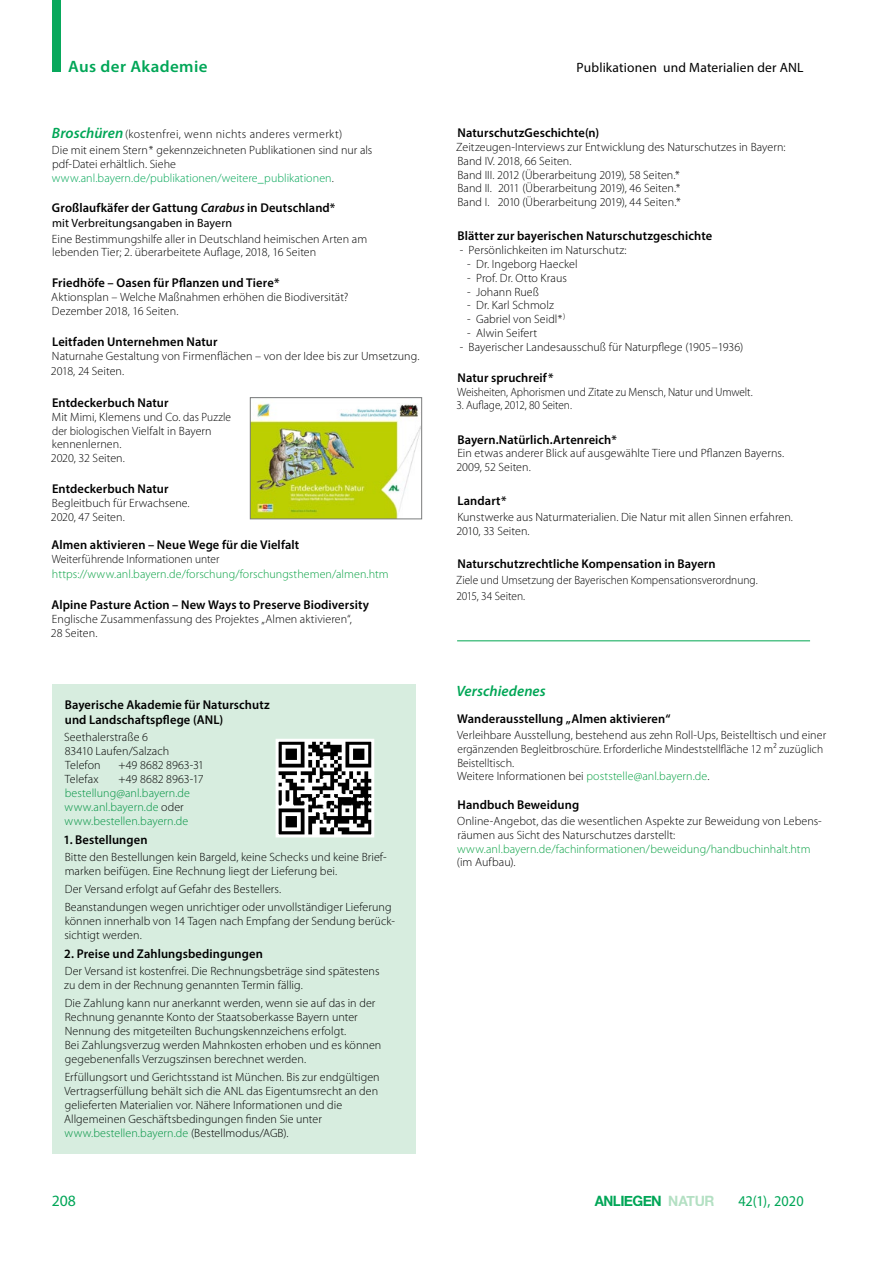
<style>
.page{position:relative;width:893px;height:1263px;background:#fff}
.page>*{position:absolute;margin:0;border:0;box-sizing:border-box;transform-origin:0 0}
.t1{font:600 16.5px "Myriad Pro";letter-spacing:.025em;color:#00a657}
.t2{font:15.75px "Myriad Pro";color:#00a657}
.Publ_Überschrift_1{font:italic 600 15px "Myriad Pro";letter-spacing:.005em;color:#00a656}
.t3{font:15px "Myriad Pro";letter-spacing:.005em;color:#00a657;scale:.95 1}
.t4{font:700 14.25px "Helvetica Neue";letter-spacing:-.035em;color:#00a657;scale:.94 1}
.t5{font:13.5px "Myriad Pro";letter-spacing:.015em;color:#000}
.Publ_Überschrift_1-2{font:600 12.75px/15.1px "Myriad Pro";letter-spacing:.01em;color:#000}
.Publ_Überschrift_2{font:600 12.75px "Myriad Pro";letter-spacing:.01em;color:#000}
.Publ_Überschrift_1-3{font:300 12px/13.8px "Myriad Pro";letter-spacing:.005em;color:#000}
.Publ_Fließ{font:300 12px/14px "Myriad Pro";letter-spacing:.005em;color:#000}
.Publ_Überschrift_1-4{font:300 12px/15px "Myriad Pro";letter-spacing:.005em;color:#0aa245}
.Publ_Fließ-2{font:300 12px/14px "Myriad Pro";letter-spacing:.005em;color:#009241}
.Publ_Überschrift_1-5{font:300 12px "Myriad Pro";letter-spacing:.005em;color:#000;scale:.94 1}
.Publ_Überschrift_1-6{font:300 12px "Myriad Pro";letter-spacing:.005em;color:#000;scale:.95 1}
.Publ_Überschrift_1-7{font:300 12px "Myriad Pro";letter-spacing:.03em;color:#000}
.Publ_Überschrift_1-8{font:12px "Myriad Pro";letter-spacing:.01em;color:#000}
.s1{font-weight:600;font-style:italic;font-size:15px;color:#00a656}
.s2{color:#00a656}
.s3{font-style:italic}
.s4{color:#000}
.s5{color:#009241}
.s6{color:#0aa245}
.s7{color:rgb(104 193 135/.5)}
</style>
<div class="page">
<div style="left:52px;top:684px;width:363px;height:470px;background:#d7eddf"></div>
<svg style="left:275px;top:739px;width:100px;height:99px;background:#8b8b8b"></svg>
<img style="left:250px;top:398px;width:172px;height:121px">
<hr style="left:457px;top:641px;width:353px;height:1px;background:#00a651">
<div style="left:52px;top:0;width:8px;height:71px;background:#08a85c"></div>
<h1 class="t1" style="left:68px;top:55px;width:141px">Aus der Akademie</h1>
<p class="Publ_Überschrift_1-7" style="left:52px;top:127px;width:292px"><span class="s1">Broschüren</span>(kostenfrei, wenn nichts anderes vermerkt)</p>
<p class="Publ_Überschrift_1-3" style="left:52px;top:143px;width:322px">Die mit einem Stern * gekennzeichneten Publikationen sind nur als pdf-Datei erhältlich. Siehe <span class="s2">www.anl.bayern.de/publikationen/weitere_publikationen</span>.</p>
<p class="Publ_Überschrift_1-2" style="left:52px;top:200px;width:285px">Großlaufkäfer der Gattung <span class="s3">Carabus</span> in Deutschland*</p>
<p class="Publ_Überschrift_1-8" style="left:52px;top:216px;width:181px">mit Verbreitungsangaben in Bayern</p>
<p class="Publ_Überschrift_1-3" style="left:52px;top:232px;width:317px">Eine Bestimmungshilfe aller in Deutschland heimischen Arten am lebenden Tier; 2. überarbeitete Auflage, 2018, 16 Seiten</p>
<p class="Publ_Überschrift_1-2" style="left:52px;top:275px;width:229px">Friedhöfe – Oasen für Pflanzen und Tiere*</p>
<p class="Publ_Überschrift_1-3" style="left:51px;top:290px;width:299px">Aktionsplan – Welche Maßnahmen erhöhen die Biodiversität?<br>Dezember 2018, 16 Seiten.</p>
<p class="Publ_Überschrift_1-2" style="left:52px;top:334px;width:167px">Leitfaden Unternehmen Natur</p>
<p class="Publ_Überschrift_1-3" style="left:51px;top:348px;width:370px;line-height:15px">Naturnahe Gestaltung von Firmenflächen – von der Idee bis zur Umsetzung.<br>2018, 24 Seiten.</p>
<p class="Publ_Überschrift_1-2" style="left:52px;top:395px;width:118px">Entdeckerbuch Natur</p>
<p class="Publ_Überschrift_1-3" style="left:51px;top:410px;width:182px">Mit Mimi, Klemens und Co. das Puzzle der biologischen Vielfalt in Bayern kennenlernen.<br>2020, 32 Seiten.</p>
<p class="Publ_Überschrift_1-2" style="left:52px;top:481px;width:118px">Entdeckerbuch Natur</p>
<p class="Publ_Überschrift_1-3" style="left:51px;top:496px;width:140px">Begleitbuch für Erwachsene.<br>2020, 47 Seiten.</p>
<p class="Publ_Überschrift_1-2" style="left:52px;top:537px;width:249px">Almen aktivieren – Neue Wege für die Vielfalt</p>
<p class="Publ_Überschrift_1-4" style="left:52px;top:552px;width:338px"><span class="s4">Weiterführende Informationen unter </span>https://www.anl.bayern.de/forschung/forschungsthemen/almen.htm</p>
<p class="Publ_Überschrift_1-2" style="left:52px;top:597px;width:319px">Alpine Pasture Action – New Ways to Preserve Biodiversity</p>
<p class="Publ_Überschrift_1-3" style="left:51px;top:612px;width:303px">Englische Zusammenfassung des Projektes „Almen aktivieren“,<br>28 Seiten.</p>
<p class="Publ_Überschrift_1-2" style="left:65px;top:697px;width:206px">Bayerische Akademie für Naturschutz und Landschaftspflege (ANL)</p>
<p class="Publ_Fließ" style="left:64px;top:730px;width:107px">Seethalerstraße 6<br>83410 Laufen/Salzach<br>Telefon</p>
<p class="Publ_Fließ" style="left:119px;top:758px;width:87px">+49 8682 8963-31</p>
<p class="Publ_Fließ" style="left:65px;top:772px;width:35px">Telefax</p>
<p class="Publ_Fließ-2" style="left:65px;top:772px;width:140px;text-indent:54px"><span class="s4">+49 8682 8963-17 </span>bestellung@anl.bayern.de www.anl.bayern.de <span class="s4">oder </span>www.bestellen.bayern.de</p>
<p class="Publ_Überschrift_2" style="left:63px;top:832px;width:86px">1. Bestellungen</p>
<p class="Publ_Fließ" style="left:65px;top:850px;width:323px">Bitte den Bestellungen kein Bargeld, keine Schecks und keine Brief&shy;marken beifügen. Eine Rechnung liegt der Lieferung bei.</p>
<p class="Publ_Fließ" style="left:65px;top:882px;width:218px">Der Versand erfolgt auf Gefahr des Bestellers.</p>
<p class="Publ_Fließ" style="left:64px;top:900px;width:332px">Beanstandungen wegen unrichtiger oder unvollständiger Lieferung können innerhalb von 14 Tagen nach Empfang der Sendung berück&shy;sichtigt werden.</p>
<p class="Publ_Überschrift_2" style="left:64px;top:946px;width:200px">2. Preise und Zahlungsbedingungen</p>
<p class="Publ_Fließ" style="left:64px;top:964px;width:317px">Der Versand ist kostenfrei. Die Rechnungsbeträge sind spätestens zu dem in der Rechnung genannten Termin fällig.</p>
<p class="Publ_Fließ" style="left:65px;top:996px;width:318px">Die Zahlung kann nur anerkannt werden, wenn sie auf das in der Rechnung genannte Konto der Staatsoberkasse Bayern unter Nennung des mitgeteilten Buchungskennzeichens erfolgt.<br>Bei Zahlungsverzug werden Mahnkosten erhoben und es können gegebenenfalls Verzugszinsen berechnet werden.</p>
<p class="Publ_Fließ" style="left:64px;top:1070px;width:317px">Erfüllungsort und Gerichtsstand ist München. Bis zur endgültigen Vertragserfüllung behält sich die ANL das Eigentumsrecht an den gelieferten Materialien vor. Nähere Informationen und die Allgemeinen Geschäftsbedingungen finden Sie unter <span class="s5">www.bestellen.bayern.de</span> (Bestellmodus/AGB).</p>
<h2 class="t2" style="left:52px;top:1191px;width:26px">208</h2>
<p class="t5" style="left:577px;top:59px;width:229px">Publikationen und Materialien der ANL</p>
<p class="Publ_Überschrift_1-2" style="left:457px;top:125px;width:143px">NaturschutzGeschichte(n)</p>
<p class="Publ_Überschrift_1-3" style="left:456px;top:140px;width:331px">Zeitzeugen-Interviews zur Entwicklung des Naturschutzes in Bayern:<br>Band IV. 2018, 66 Seiten.<br>Band III. 2012 (Überarbeitung 2019), 58 Seiten.*<br>Band II. 2011 (Überarbeitung 2019), 46 Seiten.*<br>Band I. 2010 (Überarbeitung 2019), 44 Seiten.*</p>
<p class="Publ_Überschrift_1-2" style="left:457px;top:228px;width:256px">Blätter zur bayerischen Naturschutzgeschichte</p>
<p class="Publ_Überschrift_1-3" style="left:460px;top:243px;width:168px">- Persönlichkeiten im Naturschutz:</p>
<p class="Publ_Überschrift_1-3" style="left:467px;top:257px;width:112px">- Dr. Ingeborg Haeckel</p>
<p class="Publ_Überschrift_1-3" style="left:467px;top:271px;width:101px">- Prof. Dr. Otto Kraus</p>
<p class="Publ_Überschrift_1-3" style="left:467px;top:285px;width:73px">- Johann Rueß</p>
<p class="Publ_Überschrift_1-3" style="left:467px;top:298px;width:88px">- Dr. Karl Schmolz</p>
<p class="Publ_Überschrift_1-3" style="left:467px;top:312px;width:99px">- Gabriel von Seidl*<sup>)</sup></p>
<p class="Publ_Überschrift_1-3" style="left:467px;top:326px;width:71px">- Alwin Seifert</p>
<p class="Publ_Überschrift_1-3" style="left:460px;top:340px;width:285px">- Bayerischer Landesausschuß für Naturpflege (1905–1936)</p>
<p class="Publ_Überschrift_1-2" style="left:457px;top:370px;width:98px">Natur spruchreif*</p>
<p class="Publ_Überschrift_1-5" style="left:457px;top:384px;width:316px">Weisheiten, Aphorismen und Zitate zu Mensch, Natur und Umwelt.</p>
<p class="Publ_Überschrift_1-5" style="left:456px;top:398px;width:124px">3. Auflage, 2012, 80 Seiten.</p>
<p class="Publ_Überschrift_1-2" style="left:457px;top:431px;width:161px">Bayern.Natürlich.Artenreich*</p>
<p class="Publ_Überschrift_1-3" style="left:456px;top:446px;width:329px">Ein etwas anderer Blick auf ausgewählte Tiere und Pflanzen Bayerns.<br>2009, 52 Seiten.</p>
<p class="Publ_Überschrift_1-2" style="left:457px;top:493px;width:51px">Landart*</p>
<p class="Publ_Überschrift_1-3" style="left:456px;top:510px;width:338px">Kunstwerke aus Naturmaterialien. Die Natur mit allen Sinnen erfahren.<br>2010, 33 Seiten.</p>
<p class="Publ_Überschrift_1-2" style="left:457px;top:556px;width:260px">Naturschutzrechtliche Kompensation in Bayern</p>
<p class="Publ_Überschrift_1-6" style="left:456px;top:573px;width:319px">Ziele und Umsetzung der Bayerischen Kompensationsverordnung.</p>
<p class="Publ_Überschrift_1-6" style="left:456px;top:589px;width:74px">2015, 34 Seiten.</p>
<p class="Publ_Überschrift_1" style="left:456px;top:681px;width:91px">Verschiedenes</p>
<p class="Publ_Überschrift_1-2" style="left:457px;top:711px;width:215px">Wanderausstellung „Almen aktivieren“</p>
<p class="Publ_Überschrift_1-3" style="left:457px;top:728px;width:371px">Verleihbare Ausstellung, bestehend aus zehn Roll-Ups, Beistelltisch und einer ergänzenden Begleitbroschüre. Erforderliche Mindeststellfläche 12 m² zuzüglich Beistelltisch.<br>Weitere Informationen bei <span class="s6">poststelle@anl.bayern.de</span>.</p>
<p class="Publ_Überschrift_1-2" style="left:457px;top:797px;width:123px">Handbuch Beweidung</p>
<p class="Publ_Überschrift_1-3" style="left:457px;top:814px;width:366px">Online-Angebot, das die wesentlichen Aspekte zur Beweidung von Lebens&shy;räumen aus Sicht des Naturschutzes darstellt: <span class="s6">www.anl.bayern.de/fachinformationen/beweidung/handbuchinhalt.htm </span>(im Aufbau).</p>
<p class="t4" style="left:595px;top:1189px;width:129px">ANLIEGEN <span class="s7">NATUR</span></p>
<p class="t3" style="left:738px;top:1191px;width:70px">42(1), 2020</p>
</div>
